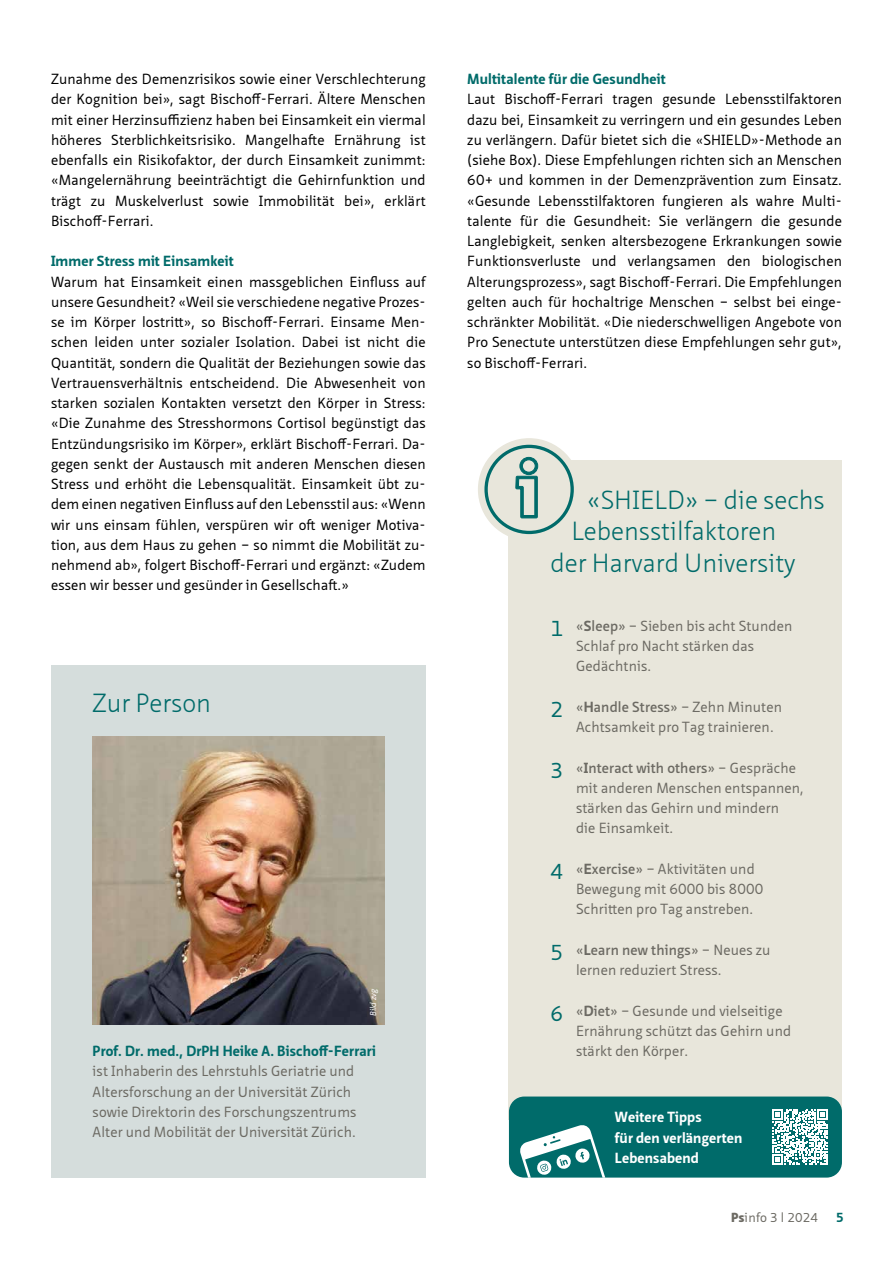
<style>
.page{position:relative;width:893px;height:1263px;background:#fff}
.page>*{position:absolute;margin:0;border:0;box-sizing:border-box;transform-origin:0 0}
.t1{font:300 25.5px "Neue Sans Pro";color:#006b6a}
.t2{font:14.25px/20.2px "Neue Sans Pro";letter-spacing:.01em;color:#000}
.t3{font:14.25px/20.2px "Neue Sans Pro";letter-spacing:.01em;color:#6c6a63}
.t4{font:700 14.25px "Neue Sans Pro";letter-spacing:.01em;color:#006b6a}
.t5{font:700 14.25px/20.2px "Neue Sans Pro";letter-spacing:.01em;color:#fff}
.t6{font:12.75px "Neue Sans Pro";color:#6c6a63}
.t7{font:700 12.75px "Neue Sans Pro";color:#006b6a}
.t8{font:italic 8.25px "Neue Sans Pro";color:#fff}
.s1{font-size:21px;color:#006b6a}
.s2{font-weight:600}
.s3{font-weight:700}
.s4{font-weight:900}
.s5{font-size:12.45px}
</style>
<div class="page">
<div style="left:51px;top:665px;width:375px;height:513px;background:#d5dddc"></div>
<img style="left:93px;top:736px;width:291px;height:289px">
<div style="left:509px;top:461px;width:333px;height:659px;background:#e8e6db"></div>
<div style="left:509px;top:1096px;width:333px;height:81px;background:#006b6a;border-radius:15px"></div>
<svg style="left:519px;top:1125px;width:86px;height:53px"></svg>
<svg style="left:772px;top:1109px;width:55px;height:55px"></svg>
<div style="left:479px;top:439px;width:101px;height:101px;background:#e8e6db;border-radius:50%"></div>
<svg style="left:516px;top:457px;width:22px;height:61px"></svg>
<div style="left:484px;top:445px;width:90px;height:89px;border:3px solid #006b6a;border-radius:50%"></div>
<p class="t2" style="left:51px;top:69px;width:376px;text-align:justify">Zunahme des Demenzrisikos sowie einer Verschlechterung der Kognition bei», sagt Bischoff-Ferrari. Ältere Menschen mit einer Herzinsuffizienz haben bei Einsamkeit ein viermal höheres Sterblichkeitsrisiko. Mangelhafte Ernährung ist ebenfalls ein Risikofaktor, der durch Einsamkeit zunimmt: «Mangelernährung beeinträchtigt die Gehirnfunktion und trägt zu Muskelverlust sowie Immobilität bei», erklärt Bischoff-Ferrari.</p>
<p class="t4" style="left:51px;top:252px;width:184px">Immer Stress mit Einsamkeit</p>
<p class="t2" style="left:51px;top:271px;width:376px">Warum hat Einsamkeit einen massgeblichen Einfluss auf unsere Gesundheit? «Weil sie verschiedene negative Prozes&shy;se im Körper lostritt», so Bischoff-Ferrari. Einsame Men&shy;schen leiden unter sozialer Isolation. Dabei ist nicht die Quantität, sondern die Qualität der Beziehungen sowie das Vertrauensverhältnis entscheidend. Die Abwesenheit von starken sozialen Kontakten versetzt den Körper in Stress: «Die Zunahme des Stresshormons Cortisol begünstigt das Entzündungsrisiko im Körper», erklärt Bischoff-Ferrari. Da&shy;gegen senkt der Austausch mit anderen Menschen diesen Stress und erhöht die Lebensqualität. Einsamkeit übt zu&shy;dem einen negativen Einfluss auf den Lebensstil aus: «Wenn wir uns einsam fühlen, verspüren wir oft weniger Motiva&shy;tion, aus dem Haus zu gehen – so nimmt die Mobilität zu&shy;nehmend ab», folgert Bischoff-Ferrari und ergänzt: «Zudem essen wir besser und gesünder in Gesellschaft.»</p>
<h1 class="t1" style="left:93px;top:687px;width:120px">Zur Person</h1>
<p class="t8" style="left:368px;top:1016px;width:29px;rotate:-90deg">Bild zvg</p>
<p class="t4" style="left:93px;top:1042px;width:285px">Prof. Dr. med., DrPH Heike A. Bischoff-Ferrari</p>
<p class="t3" style="left:93px;top:1061px;width:265px">ist Inhaberin des Lehrstuhls Geriatrie und Altersforschung an der Universität Zürich sowie Direktorin des Forschungszentrums Alter und Mobilität der Universität Zürich.</p>
<p class="t4" style="left:467px;top:70px;width:200px">Multitalente für die Gesundheit</p>
<p class="t2" style="left:467px;top:89px;width:376px">Laut Bischoff-Ferrari tragen gesunde Lebensstilfaktoren dazu bei, Einsamkeit zu verringern und ein gesundes Leben zu verlängern. Dafür bietet sich die «SHIELD»-Methode an (siehe Box). Diese Empfehlungen richten sich an Menschen 60+ und kommen in der Demenzprävention zum Einsatz. «Gesunde Lebensstilfaktoren fungieren als wahre Multi&shy;talente für die Gesundheit: Sie verlängern die gesunde Langlebigkeit, senken altersbezogene Erkrankungen sowie Funktionsverluste und verlangsamen den biologischen Alterungsprozess», sagt Bischoff-Ferrari. Die Empfehlungen gelten auch für hochaltrige Menschen – selbst bei einge&shy;schränkter Mobilität. «Die niederschwelligen Angebote von Pro Senectute unterstützen diese Empfehlungen sehr gut», so Bischoff-Ferrari.</p>
<h1 class="t1" style="left:587px;top:483px;width:239px">«SHIELD» – die sechs</h1>
<h1 class="t1" style="left:571px;top:515px;width:206px">Lebensstilfaktoren</h1>
<h1 class="t1" style="left:551px;top:546px;width:246px">der Harvard University</h1>
<p class="t3" style="left:576px;top:615px;width:218px;text-indent:-26px"><span class="s1">1</span> <span class="s2">«</span><span class="s3">S</span><span class="s2">leep»</span> – Sieben bis acht Stunden<br>Schlaf pro Nacht stärken das<br>Gedächtnis.</p>
<p class="t3" style="left:576px;top:696px;width:207px;text-indent:-26px"><span class="s1">2</span> <span class="s2">«</span><span class="s3">H</span><span class="s2">andle Stress»</span> – Zehn Minuten<br>Achtsamkeit pro Tag trainieren.</p>
<p class="t3" style="left:576px;top:757px;width:229px;text-indent:-26px"><span class="s1">3</span> <span class="s2">«</span><span class="s3">I</span><span class="s2">nteract with others»</span> – Gespräche mit anderen Menschen entspannen, stärken das Gehirn und mindern<br>die Einsamkeit.</p>
<p class="t3" style="left:576px;top:858px;width:189px;text-indent:-26px"><span class="s1">4</span> <span class="s2">«</span><span class="s3">E</span><span class="s2">xercise»</span> – Aktivitäten und<br>Bewegung mit 6000 bis 8000<br>Schritten pro Tag anstreben.</p>
<p class="t3" style="left:576px;top:939px;width:196px;text-indent:-26px"><span class="s1">5</span> <span class="s2">«</span><span class="s3">L</span><span class="s2">earn new things»</span> – Neues zu lernen reduziert Stress.</p>
<p class="t3" style="left:576px;top:1000px;width:217px;text-indent:-26px"><span class="s1">6</span> <span class="s2">«</span><span class="s3">D</span><span class="s2">iet»</span> – Gesunde und vielseitige<br>Ernährung schützt das Gehirn und stärkt den Körper.</p>
<p class="t5" style="left:615px;top:1107px;width:129px">Weitere Tipps<br>für den verlängerten<br>Lebensabend</p>
<p class="t6" style="left:731px;top:1209px;width:88px"><span class="s4">Ps</span>info <span class="s5">3</span> l <span class="s5">2024</span></p>
<p class="t7" style="left:836px;top:1209px;width:9px">5</p>
</div>
